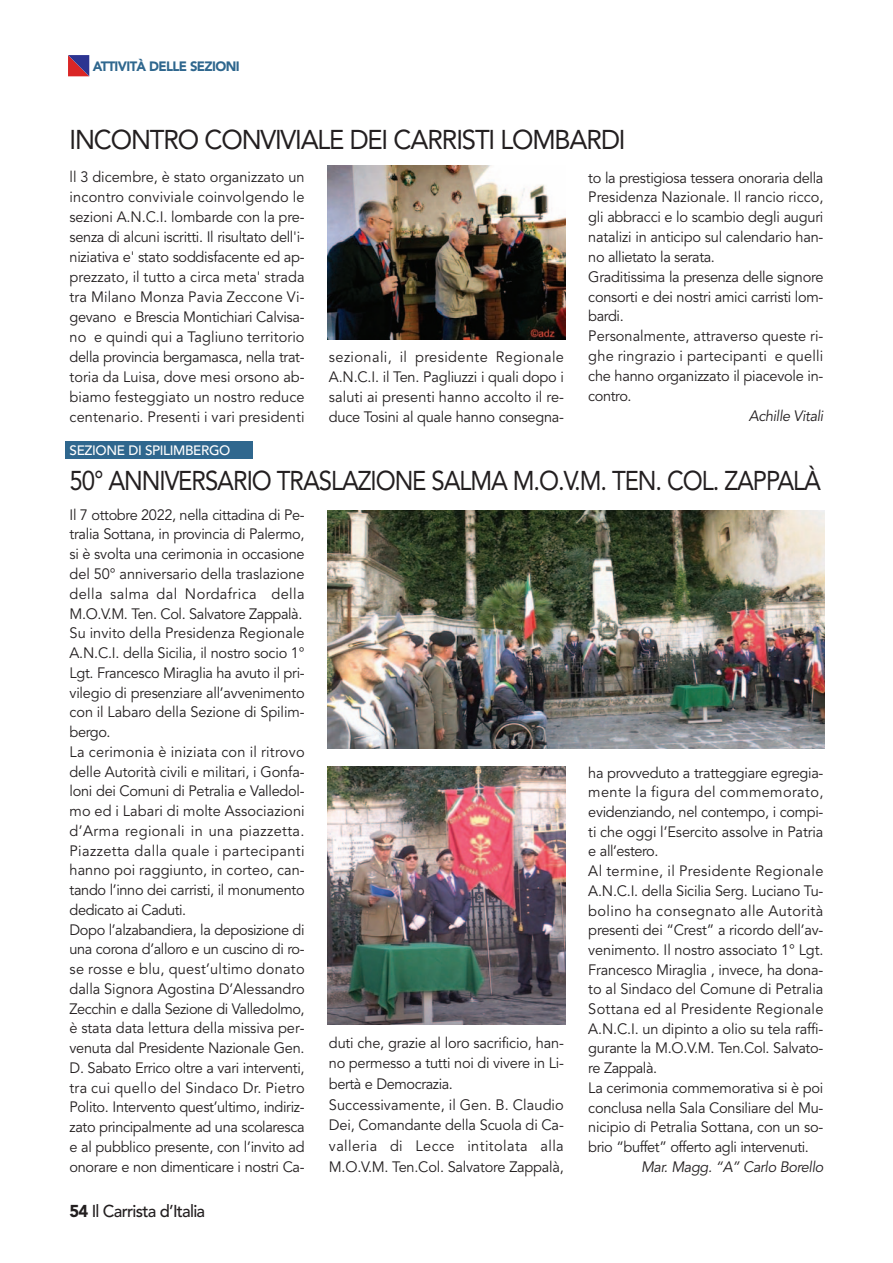
<style>
.page{position:relative;width:893px;height:1263px;background:#fff}
.page>*{position:absolute;margin:0;border:0;box-sizing:border-box;transform-origin:0 0}
.t1{font:27px "Avenir";letter-spacing:-.045em;color:#231f20;scale:.89 1}
.t2{font:27px "Avenir";letter-spacing:-.045em;color:#231f20;scale:.95 1}
.t3{font:500 17.1px "Avenir";letter-spacing:-.045em;color:#231f20}
.t4{font:15px/19.8px "Avenir";letter-spacing:-.015em;color:#231f20}
.t5{font:italic 15px "Avenir";letter-spacing:-.03em;color:#231f20}
.t6{font:900 13.5px "Avenir";letter-spacing:-.045em;color:#2f678e}
.t7{font:500 13.5px "Avenir";letter-spacing:-.03em;color:#fff}
.s1{font-weight:900}
</style>
<div class="page">
<svg style="left:68px;top:55px;width:21px;height:21px"></svg>
<img style="left:327px;top:166px;width:239px;height:173px">
<div style="left:65px;top:441px;width:188px;height:18px;background:#2f678e"></div>
<img style="left:327px;top:510px;width:498px;height:238px">
<img style="left:327px;top:767px;width:238px;height:258px">
<p class="t6" style="left:93px;top:55px;width:148px">ATTIVITÀ DELLE SEZIONI</p>
<h1 class="t2" style="left:70px;top:118px;width:587px">INCONTRO CONVIVIALE DEI CARRISTI LOMBARDI</h1>
<p class="t4" style="left:70px;top:168px;width:237px;text-align:justify">ll 3 dicembre, è stato organizzato un incontro conviviale coinvolgendo le sezioni A.N.C.I. lombarde con la pre&shy;senza di alcuni iscritti. Il risultato dell'i&shy;niziativa e' stato soddisfacente ed ap&shy;prezzato, il tutto a circa meta' strada tra Milano Monza Pavia Zeccone Vi&shy;gevano e Brescia Montichiari Calvisa&shy;no e quindi qui a Tagliuno territorio della provincia bergamasca, nella trat&shy;toria da Luisa, dove mesi orsono ab&shy;biamo festeggiato un nostro reduce centenario. Presenti i vari presidenti</p>
<p class="t7" style="left:70px;top:439px;width:162px">SEZIONE DI SPILIMBERGO</p>
<p class="t4" style="left:329px;top:347px;width:237px;text-align:justify">sezionali, il presidente Regionale A.N.C.I. il Ten. Pagliuzzi i quali dopo i saluti ai presenti hanno accolto il re&shy;duce Tosini al quale hanno consegna-</p>
<p class="t4" style="left:588px;top:168px;width:237px">to la prestigiosa tessera onoraria della Presidenza Nazionale. Il rancio ricco, gli abbracci e lo scambio degli auguri natalizi in anticipo sul calendario han&shy;no allietato la serata.<br>Graditissima la presenza delle signore consorti e dei nostri amici carristi lom&shy;bardi.<br>Personalmente, attraverso queste ri&shy;ghe ringrazio i partecipanti e quelli che hanno organizzato il piacevole in&shy;contro.</p>
<p class="t5" style="left:749px;top:407px;width:76px">Achille Vitali</p>
<h1 class="t1" style="left:69px;top:459px;width:846px">50° ANNIVERSARIO TRASLAZIONE SALMA M.O.V.M. TEN. COL. ZAPPALÀ</h1>
<p class="t4" style="left:70px;top:505px;width:237px">Il 7 ottobre 2022, nella cittadina di Pe&shy;tralia Sottana, in provincia di Palermo, si è svolta una cerimonia in occasione del 50° anniversario della traslazione della salma dal Nordafrica della M.O.V.M. Ten. Col. Salvatore Zappalà.<br>Su invito della Presidenza Regionale A.N.C.I. della Sicilia, il nostro socio 1° Lgt. Francesco Miraglia ha avuto il pri&shy;vilegio di presenziare all’avvenimento con il Labaro della Sezione di Spilim&shy;bergo.<br>La cerimonia è iniziata con il ritrovo delle Autorità civili e militari, i Gonfa&shy;loni dei Comuni di Petralia e Valledol&shy;mo ed i Labari di molte Associazioni d’Arma regionali in una piazzetta.<br>Piazzetta dalla quale i partecipanti hanno poi raggiunto, in corteo, can&shy;tando l’inno dei carristi, il monumento dedicato ai Caduti.<br>Dopo l’alzabandiera, la deposizione di una corona d’alloro e un cuscino di ro&shy;se rosse e blu, quest’ultimo donato dalla Signora Agostina D’Alessandro Zecchin e dalla Sezione di Valledolmo, è stata data lettura della missiva per&shy;venuta dal Presidente Nazionale Gen.<br>D. Sabato Errico oltre a vari interventi, tra cui quello del Sindaco Dr. Pietro Polito. Intervento quest’ultimo, indiriz&shy;zato principalmente ad una scolaresca e al pubblico presente, con l’invito ad onorare e non dimenticare i nostri Ca-</p>
<p class="t3" style="left:70px;top:1196px;width:137px"><span class="s1">54</span> Il Carrista d’Italia</p>
<p class="t4" style="left:329px;top:1032px;width:236px;line-height:20.7px">duti che, grazie al loro sacrificio, han&shy;no permesso a tutti noi di vivere in Li&shy;bertà e Democrazia.<br>Successivamente, il Gen. B. Claudio Dei, Comandante della Scuola di Ca&shy;valleria di Lecce intitolata alla M.O.V.M. Ten.Col. Salvatore Zappalà,</p>
<p class="t4" style="left:588px;top:763px;width:237px">ha provveduto a tratteggiare egregia&shy;mente la figura del commemorato, evidenziando, nel contempo, i compi&shy;ti che oggi l’Esercito assolve in Patria e all’estero.<br>Al termine, il Presidente Regionale A.N.C.I. della Sicilia Serg. Luciano Tu&shy;bolino ha consegnato alle Autorità presenti dei “Crest” a ricordo dell’av&shy;venimento. Il nostro associato 1° Lgt.<br>Francesco Miraglia , invece, ha dona&shy;to al Sindaco del Comune di Petralia Sottana ed al Presidente Regionale A.N.C.I. un dipinto a olio su tela raffi&shy;gurante la M.O.V.M. Ten.Col. Salvato&shy;re Zappalà.<br>La cerimonia commemorativa si è poi conclusa nella Sala Consiliare del Mu&shy;nicipio di Petralia Sottana, con un so&shy;brio “buffet” offerto agli intervenuti.</p>
<p class="t5" style="left:641px;top:1157px;width:184px">Mar. Magg. “A” Carlo Borello</p>
</div>
